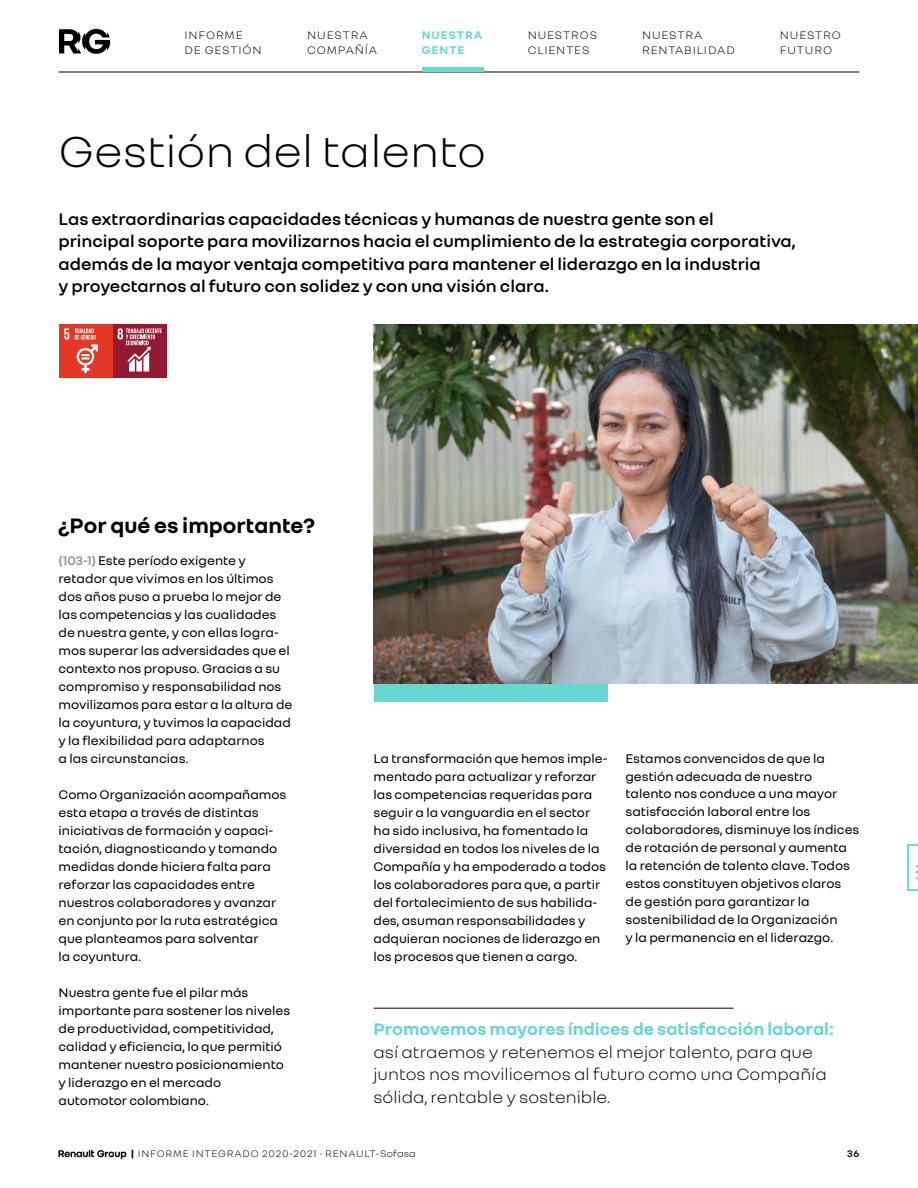
<style>
.page{position:relative;width:918px;height:1188px;background:#fff}
.page>*{position:absolute;margin:0;border:0;box-sizing:border-box;transform-origin:0 0}
.t1{font:300 48px "Renault Group";color:#000}
.t2{font:700 22.5px "Renault Group";color:#000}
.t3{font:600 18px/22.5px "Renault Group";color:#000}
.t4{font:300 18px/22.5px "Renault Group";color:#000}
.t5{font:700 18px "Renault Group";color:#66d8d0}
.t6{font:13.5px/18px "Renault Group";color:#000}
.t7{font:300 12px/15px "Renault Group";letter-spacing:.075em;color:#000}
.t8{font:700 12px/15px "Renault Group";letter-spacing:.075em;color:#66d8d0}
.t9{font:300 10.5px "Renault Group";letter-spacing:.075em;color:#000}
.t10{font:600 10.5px "Renault Group";color:#000}
.s1{font-weight:600;color:#978b7f}
.s2{font-weight:700}
</style>
<div class="page">
<svg style="left:58px;top:1150px;width:68px;height:9px"></svg>
<div style="left:59px;top:324px;width:53px;height:54px;background:#e53725"></div>
<svg style="left:64px;top:329px;width:5px;height:11px"></svg>
<svg style="left:75px;top:329px;width:23px;height:44px"></svg>
<div style="left:113px;top:324px;width:53px;height:54px;background:#941a32"></div>
<svg style="left:118px;top:328px;width:44px;height:44px"></svg>
<img style="left:374px;top:324px;width:544px;height:360px">
<div style="left:374px;top:684px;width:234px;height:18px;background:#66d8d0"></div>
<hr style="left:374px;top:1008px;width:360px;height:1px;background:#000">
<svg style="left:907px;top:844px;width:11px;height:47px"></svg>
<svg style="left:59px;top:29px;width:51px;height:25px"></svg>
<hr style="left:58px;top:72px;width:802px;height:1px;background:#000">
<div style="left:422px;top:67px;width:61px;height:5px;background:#66d8d0"></div>
<p class="t7" style="left:642px;top:27px;width:94px">NUESTRA<br>RENTABILIDAD</p>
<p class="t7" style="left:184px;top:27px;width:79px">INFORME<br>DE GESTIÓN</p>
<p class="t7" style="left:307px;top:27px;width:72px">NUESTRA<br>COMPAÑÍA</p>
<p class="t7" style="left:528px;top:27px;width:71px">NUESTROS<br>CLIENTES</p>
<p class="t7" style="left:780px;top:27px;width:63px">NUESTRO<br>FUTURO</p>
<p class="t8" style="left:422px;top:27px;width:62px">NUESTRA<br>GENTE</p>
<h1 class="t1" style="left:58px;top:121px;width:429px">Gestión del talento</h1>
<p class="t3" style="left:58px;top:207px;width:739px">Las extraordinarias capacidades técnicas y humanas de nuestra gente son el<br>principal soporte para movilizarnos hacia el cumplimiento de la estrategia corporativa, además de la mayor ventaja competitiva para mantener el liderazgo en la industria<br>y proyectarnos al futuro con solidez y con una visión clara.</p>
<h2 class="t2" style="left:59px;top:511px;width:258px">¿Por qué es importante?</h2>
<p class="t6" style="left:59px;top:550px;width:236px"><span class="s1">(103-1)</span> Este período exigente y retador que vivimos en los últimos dos años puso a prueba lo mejor de las competencias y las cualidades de nuestra gente, y con ellas logra&shy;mos superar las adversidades que el contexto nos propuso. Gracias a su compromiso y responsabilidad nos movilizamos para estar a la altura de la coyuntura, y tuvimos la capacidad y la flexibilidad para adaptarnos<br>a las circunstancias.</p>
<p class="t6" style="left:59px;top:784px;width:230px">Como Organización acompañamos esta etapa a través de distintas iniciativas de formación y capaci&shy;tación, diagnosticando y tomando medidas donde hiciera falta para reforzar las capacidades entre nuestros colaboradores y avanzar en conjunto por la ruta estratégica que planteamos para solventar<br>la coyuntura.</p>
<p class="t6" style="left:59px;top:982px;width:233px">Nuestra gente fue el pilar más importante para sostener los niveles de productividad, competitividad, calidad y eficiencia, lo que permitió mantener nuestro posicionamiento y liderazgo en el mercado automotor colombiano.</p>
<p class="t6" style="left:374px;top:748px;width:235px">La transformación que hemos imple&shy;mentado para actualizar y reforzar las competencias requeridas para seguir a la vanguardia en el sector ha sido inclusiva, ha fomentado la diversidad en todos los niveles de la Compañía y ha empoderado a todos los colaboradores para que, a partir del fortalecimiento de sus habilida&shy;des, asuman responsabilidades y adquieran nociones de liderazgo en los procesos que tienen a cargo.</p>
<p class="t6" style="left:626px;top:748px;width:236px">Estamos convencidos de que la gestión adecuada de nuestro talento nos conduce a una mayor satisfacción laboral entre los colaboradores, disminuye los índices de rotación de personal y aumenta la retención de talento clave. Todos estos constituyen objetivos claros de gestión para garantizar la sostenibilidad de la Organización<br>y la permanencia en el liderazgo.</p>
<h3 class="t5" style="left:374px;top:1017px;width:462px">Promovemos mayores índices de satisfacción laboral:</h3>
<h3 class="t4" style="left:374px;top:1039px;width:455px">así atraemos y retenemos el mejor talento, para que juntos nos movilicemos al futuro como una Compañía sólida, rentable y sostenible.</h3>
<p class="t9" style="left:131px;top:1147px;width:286px"><span class="s2">|</span> INFORME INTEGRADO 2020-2021 • RENAULT-Sofasa</p>
<p class="t10" style="left:847px;top:1147px;width:14px">36</p>
</div>
